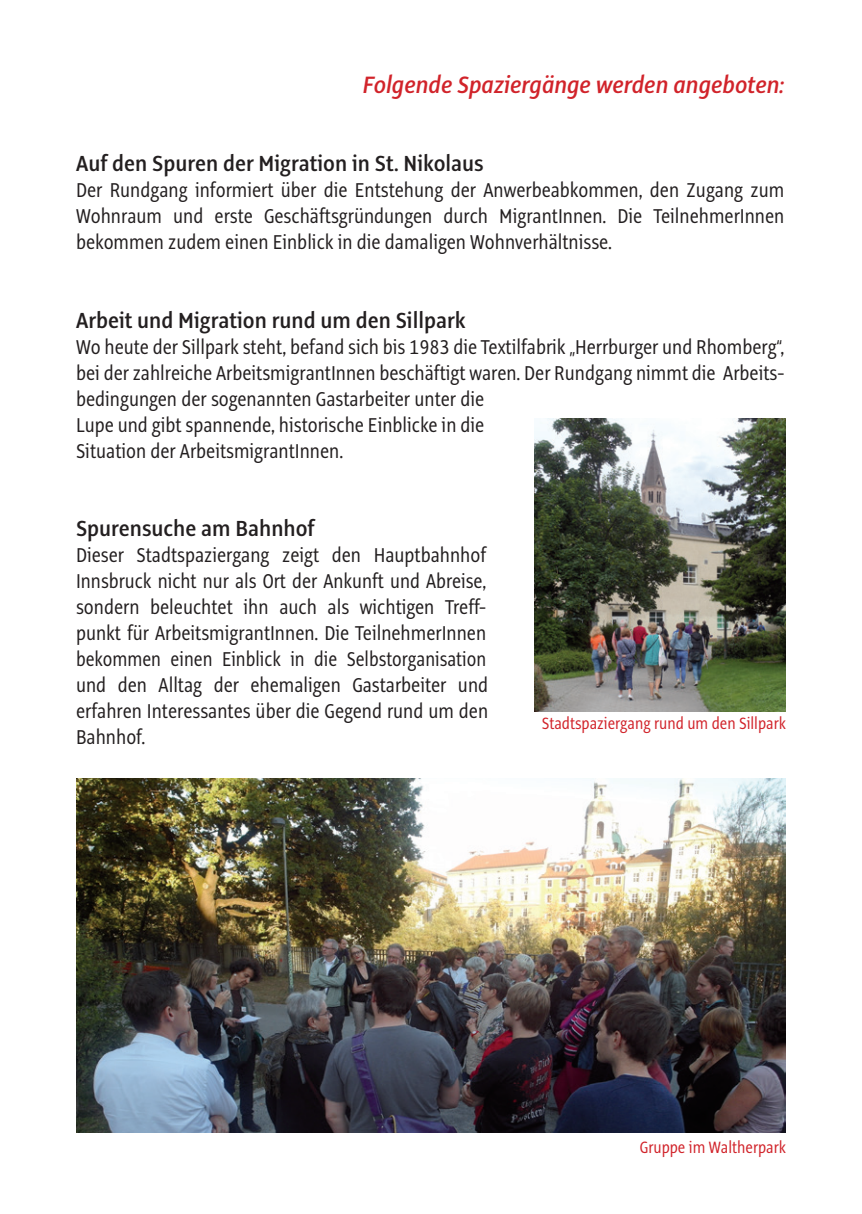
<style>
.page{position:relative;width:862px;height:1214px;background:#fff}
.page>*{position:absolute;margin:0;border:0;box-sizing:border-box;transform-origin:0 0}
.t1{font:italic 600 26px "Alto Con";color:#d1232a}
.t2{font:600 24px "Alto Con";color:#231f20}
.t3{font:22px/26px "Alto Con";color:#231f20;text-align:justify;scale:.93 1}
.t4{font:18px "Alto Con";color:#d1232a;scale:.93 1}
</style>
<div class="page">
<img style="left:535px;top:419px;width:251px;height:292px">
<img style="left:76px;top:778px;width:710px;height:354px">
<p class="t1" style="left:363px;top:70px;width:423px">Folgende Spaziergänge werden angeboten:</p>
<p class="t2" style="left:76px;top:150px;width:409px">Auf den Spuren der Migration in St. Nikolaus</p>
<p class="t3" style="left:76px;top:177px;width:763px">Der Rundgang informiert über die Entstehung der Anwerbeabkommen, den Zugang zum Wohnraum und erste Geschäftsgründungen durch MigrantInnen. Die TeilnehmerInnen bekommen zudem einen Einblick in die damaligen Wohnverhältnisse.</p>
<p class="t2" style="left:76px;top:306px;width:391px">Arbeit und Migration rund um den Sillpark</p>
<p class="t3" style="left:76px;top:333px;width:763px;text-align:left">Wo heute der Sillpark steht, befand sich bis 1983 die Textilfabrik „Herrburger und Rhomberg“, bei der zahlreiche ArbeitsmigrantInnen beschäftigt waren. Der Rundgang nimmt die Arbeits&shy;bedingungen der sogenannten Gastarbeiter unter die<br>Lupe und gibt spannende, historische Einblicke in die<br>Situation der ArbeitsmigrantInnen.</p>
<p class="t2" style="left:76px;top:514px;width:240px">Spurensuche am Bahnhof</p>
<p class="t3" style="left:76px;top:541px;width:445px">Dieser Stadtspaziergang zeigt den Hauptbahnhof Innsbruck nicht nur als Ort der Ankunft und Abreise, sondern beleuchtet ihn auch als wichtigen Treff&shy;punkt für ArbeitsmigrantInnen. Die TeilnehmerInnen bekommen einen Einblick in die Selbstorganisation und den Alltag der ehemaligen Gastarbeiter und erfahren Interessantes über die Gegend rund um den Bahnhof.</p>
<p class="t4" style="left:542px;top:712px;width:264px">Stadtspaziergang rund um den Sillpark</p>
<p class="t4" style="left:640px;top:1136px;width:159px">Gruppe im Waltherpark</p>
</div>
